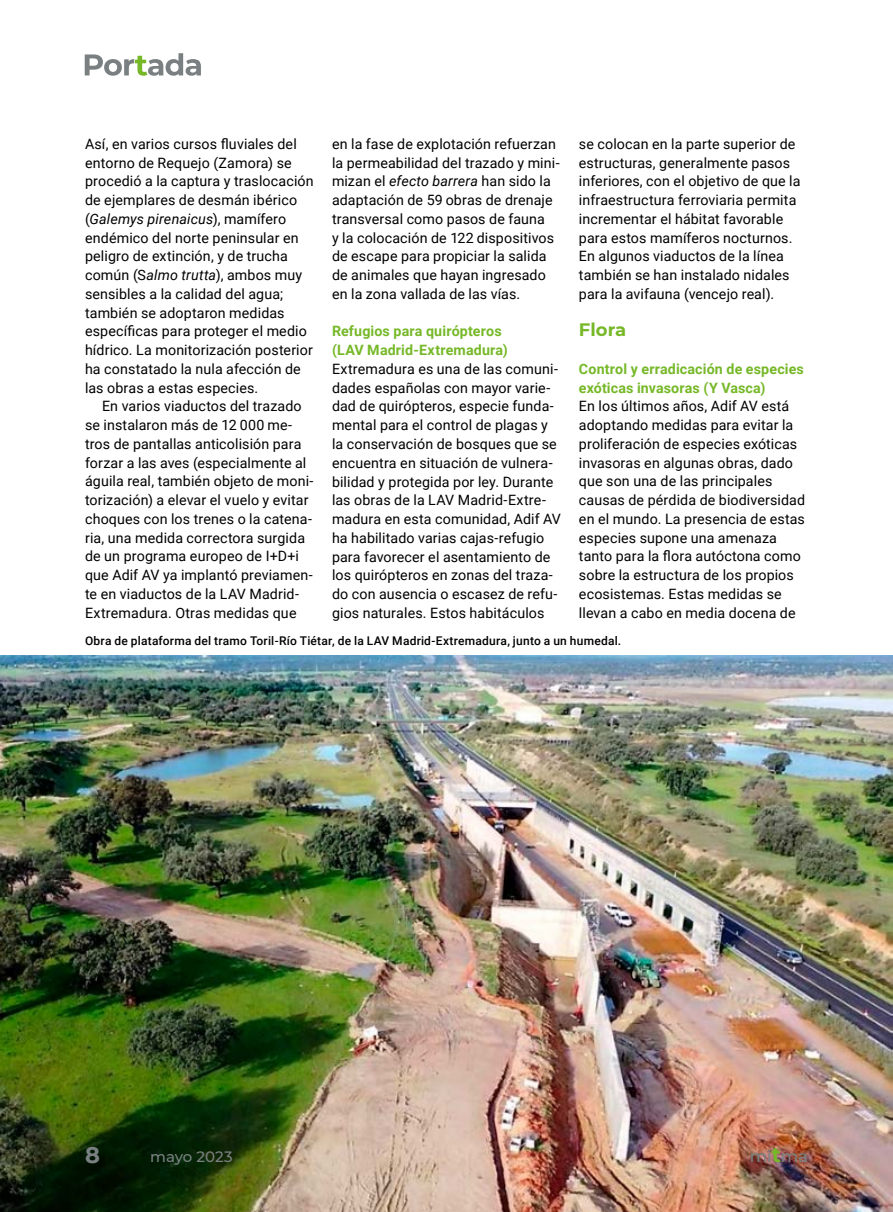
<style>
.page{position:relative;width:893px;height:1212px;background:#fff}
.page>*{position:absolute;margin:0;border:0;box-sizing:border-box;transform-origin:0 0}
.t1{font:700 22.5px "Montserrat";color:#7a8081}
.t2{font:700 18px "Montserrat";color:#76b828}
.t3{font:500 16.5px "Montserrat";color:#7a8081}
.t4{font:500 15px "Montserrat";letter-spacing:-.005em;color:#7a8081}
.t5{font:14.25px/18.8px "Roboto";letter-spacing:.01em;color:#000}
.t6{font:700 14.25px/18.8px "Roboto";letter-spacing:.01em;color:#76b828}
.t7{font:500 12px "Roboto";letter-spacing:.015em;color:#000}
.s1{font-style:italic}
.s2{font-weight:700;font-size:21px;color:#76b828}
</style>
<div class="page">
<svg style="left:85px;top:53px;width:116px;height:23px"></svg>
<img style="left:0;top:655px;width:893px;height:557px">
<p class="t5" style="left:85px;top:134px;width:230px">Así, en varios cursos fluviales del entorno de Requejo (Zamora) se procedió a la captura y traslocación de ejemplares de desmán ibérico (<span class="s1">Galemys pirenaicus</span>), mamífero endémico del norte peninsular en peligro de extinción, y de trucha común (S<span class="s1">almo trutta</span>), ambos muy sensibles a la calidad del agua; también se adoptaron medidas específicas para proteger el medio hídrico. La monitorización posterior ha constatado la nula afección de las obras a estas especies.</p>
<p class="t5" style="left:85px;top:396px;width:230px;text-indent:17px">En varios viaductos del trazado se instalaron más de 12 000 me&shy;tros de pantallas anticolisión para forzar a las aves (especialmente al águila real, también objeto de moni&shy;torización) a elevar el vuelo y evitar choques con los trenes o la catena&shy;ria, una medida correctora surgida de un programa europeo de I+D+i que Adif AV ya implantó previamen&shy;te en viaductos de la LAV Madrid-Extremadura. Otras medidas que</p>
<p class="t5" style="left:332px;top:134px;width:229px">en la fase de explotación refuerzan la permeabilidad del trazado y mini&shy;mizan el <span class="s1">efecto barrera</span> han sido la adaptación de 59 obras de drenaje transversal como pasos de fauna<br>y la colocación de 122 dispositivos de escape para propiciar la salida de animales que hayan ingresado en la zona vallada de las vías.</p>
<p class="t6" style="left:332px;top:321px;width:177px">Refugios para quirópteros (LAV Madrid-Extremadura)</p>
<p class="t5" style="left:332px;top:359px;width:230px">Extremadura es una de las comuni&shy;dades españolas con mayor varie&shy;dad de quirópteros, especie funda&shy;mental para el control de plagas y la conservación de bosques que se encuentra en situación de vulnera&shy;bilidad y protegida por ley. Durante las obras de la LAV Madrid-Extre&shy;madura en esta comunidad, Adif AV ha habilitado varias cajas-refugio para favorecer el asentamiento de los quirópteros en zonas del traza&shy;do con ausencia o escasez de refu&shy;gios naturales. Estos habitáculos</p>
<p class="t5" style="left:579px;top:134px;width:223px">se colocan en la parte superior de estructuras, generalmente pasos inferiores, con el objetivo de que la infraestructura ferroviaria permita incrementar el hábitat favorable para estos mamíferos nocturnos.<br>En algunos viaductos de la línea también se han instalado nidales para la avifauna (vencejo real).</p>
<p class="t2" style="left:579px;top:317px;width:49px">Flora</p>
<p class="t6" style="left:579px;top:359px;width:226px">Control y erradicación de especies exóticas invasoras (Y Vasca)</p>
<p class="t5" style="left:579px;top:396px;width:228px">En los últimos años, Adif AV está adoptando medidas para evitar la proliferación de especies exóticas invasoras en algunas obras, dado que son una de las principales causas de pérdida de biodiversidad en el mundo. La presencia de estas especies supone una amenaza tanto para la flora autóctona como sobre la estructura de los propios ecosistemas. Estas medidas se llevan a cabo en media docena de</p>
<p class="t7" style="left:85px;top:633px;width:538px">Obra de plataforma del tramo Toril-Río Tiétar, de la LAV Madrid-Extremadura, junto a un humedal.</p>
<h1 class="t1" style="left:85px;top:1139px;width:16px">8</h1>
<p class="t4" style="left:150px;top:1146px;width:84px">mayo 2023</p>
<p class="t3" style="left:750px;top:1144px;width:59px">mi<span class="s2">t</span>ma</p>
</div>
